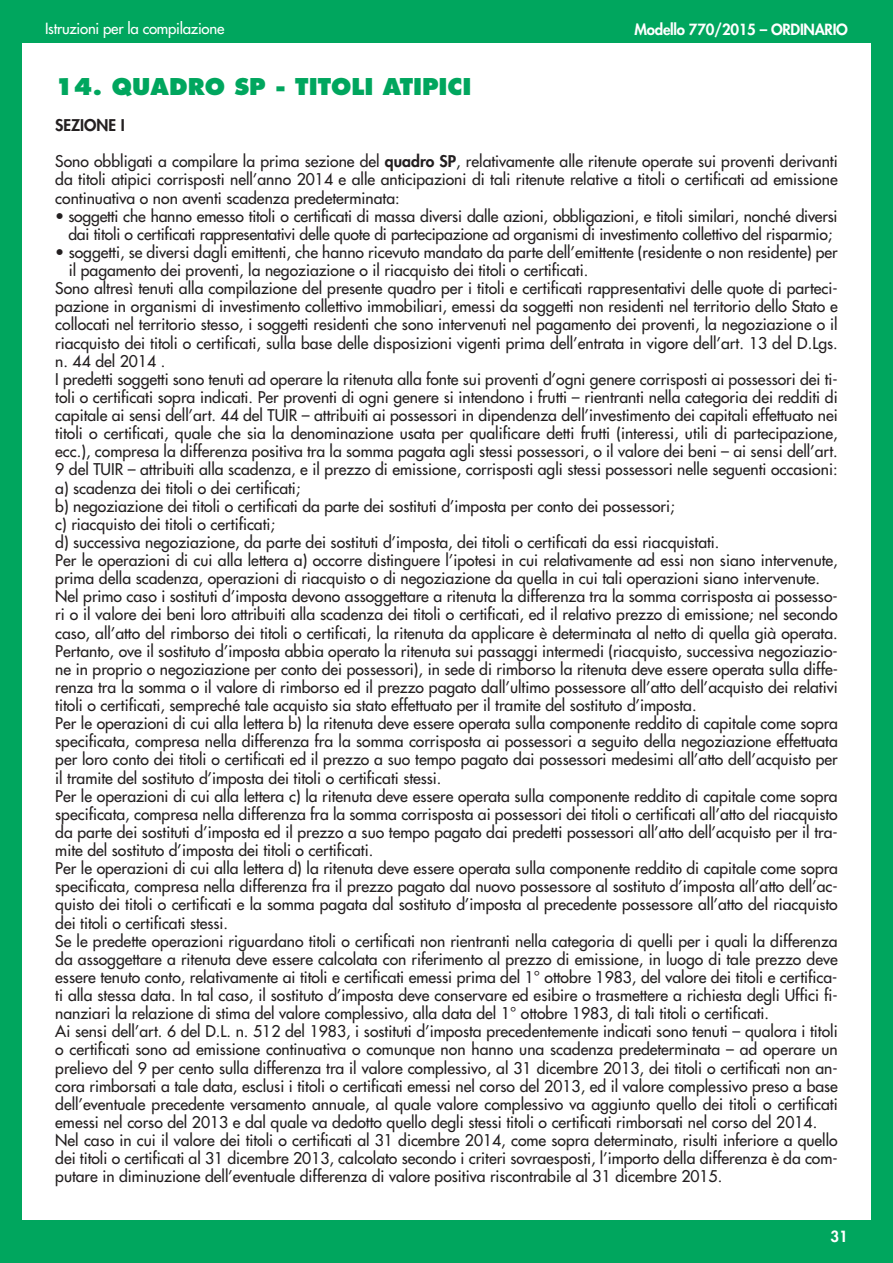
<style>
.page{position:relative;width:893px;height:1263px;background:#fff}
.page>*{position:absolute;margin:0;border:0;box-sizing:border-box;transform-origin:0 0}
.t1{font:800 22.5px "Futura";color:#00a65e}
.t2{font:15.75px/18.1px "Futura";color:#231f20;text-align:justify}
.t3{font:800 15.75px "Futura";color:#231f20}
.t4{font:800 15px "Futura";letter-spacing:-.015em;color:#fff}
.t5{font:15px "Futura";letter-spacing:-.015em;color:#fff}
.s1{font-weight:800}
</style>
<div class="page">
<div style="left:0;top:43px;width:21px;height:1220px;background:#00a65e"></div>
<div style="left:872px;top:43px;width:21px;height:1177px;background:#00a65e"></div>
<div style="left:0;top:1220px;width:893px;height:43px;background:#00a65e"></div>
<div style="left:0;top:0;width:893px;height:43px;background:#00a65e"></div>
<p class="t5" style="left:45px;top:21px;width:181px">Istruzioni per la compilazione</p>
<p class="t4" style="left:635px;top:23px;width:215px">Modello 770/2015 – ORDINARIO</p>
<h1 class="t1" style="left:55px;top:77px;width:418px">14. QUADRO SP - TITOLI ATIPICI</h1>
<p class="t3" style="left:55px;top:118px;width:71px">SEZIONE I</p>
<p class="t2" style="left:55px;top:153px;width:784px">Sono obbligati a compilare la prima sezione del <span class="s1">quadro SP</span>, relativamente alle ritenute operate sui proventi derivanti da titoli atipici corrisposti nell’anno 2014 e alle anticipazioni di tali ritenute relative a titoli o certificati ad emissione continuativa o non aventi scadenza predeterminata:</p>
<p class="t2" style="left:55px;top:208px;width:784px;text-align:center">• soggetti che hanno emesso titoli o certificati di massa diversi dalle azioni, obbligazioni, e titoli similari, nonché diversi dai titoli o certificati rappresentativi delle quote di partecipazione ad organismi di investimento collettivo del risparmio;</p>
<p class="t2" style="left:55px;top:244px;width:784px">• soggetti, se diversi dagli emittenti, che hanno ricevuto mandato da parte dell’emittente (residente o non residente) per</p>
<p class="t2" style="left:69px;top:262px;width:521px">il pagamento dei proventi, la negoziazione o il riacquisto dei titoli o certificati.</p>
<p class="t2" style="left:55px;top:280px;width:784px">Sono altresì tenuti alla compilazione del presente quadro per i titoli e certificati rappresentativi delle quote di parteci-</p>
<p class="t2" style="left:55px;top:298px;width:784px">pazione in organismi di investimento collettivo immobiliari, emessi da soggetti non residenti nel territorio dello Stato e</p>
<p class="t2" style="left:55px;top:317px;width:784px">collocati nel territorio stesso, i soggetti residenti che sono intervenuti nel pagamento dei proventi, la negoziazione o il</p>
<p class="t2" style="left:55px;top:335px;width:784px">riacquisto dei titoli o certificati, sulla base delle disposizioni vigenti prima dell’entrata in vigore dell’art. 13 del D.Lgs.</p>
<p class="t2" style="left:55px;top:353px;width:112px">n. 44 del 2014 .</p>
<p class="t2" style="left:55px;top:371px;width:784px">I predetti soggetti sono tenuti ad operare la ritenuta alla fonte sui proventi d’ogni genere corrisposti ai possessori dei ti-</p>
<p class="t2" style="left:55px;top:389px;width:784px">toli o certificati sopra indicati. Per proventi di ogni genere si intendono i frutti – rientranti nella categoria dei redditi di</p>
<p class="t2" style="left:55px;top:407px;width:784px">capitale ai sensi dell’art. 44 del TUIR – attribuiti ai possessori in dipendenza dell’investimento dei capitali effettuato nei</p>
<p class="t2" style="left:55px;top:425px;width:784px">titoli o certificati, quale che sia la denominazione usata per qualificare detti frutti (interessi, utili di partecipazione,</p>
<p class="t2" style="left:55px;top:443px;width:784px">ecc.), compresa la differenza positiva tra la somma pagata agli stessi possessori, o il valore dei beni – ai sensi dell’art.</p>
<p class="t2" style="left:55px;top:462px;width:784px">9 del TUIR – attribuiti alla scadenza, e il prezzo di emissione, corrisposti agli stessi possessori nelle seguenti occasioni:</p>
<p class="t2" style="left:55px;top:480px;width:247px">a) scadenza dei titoli o dei certificati;</p>
<p class="t2" style="left:55px;top:498px;width:621px">b) negoziazione dei titoli o certificati da parte dei sostituti d’imposta per conto dei possessori;</p>
<p class="t2" style="left:55px;top:516px;width:221px">c) riacquisto dei titoli o certificati;</p>
<p class="t2" style="left:55px;top:534px;width:666px">d) successiva negoziazione, da parte dei sostituti d’imposta, dei titoli o certificati da essi riacquistati.</p>
<p class="t2" style="left:55px;top:552px;width:784px">Per le operazioni di cui alla lettera a) occorre distinguere l’ipotesi in cui relativamente ad essi non siano intervenute,</p>
<p class="t2" style="left:55px;top:570px;width:766px">prima della scadenza, operazioni di riacquisto o di negoziazione da quella in cui tali operazioni siano intervenute.</p>
<p class="t2" style="left:55px;top:588px;width:784px">Nel primo caso i sostituti d’imposta devono assoggettare a ritenuta la differenza tra la somma corrisposta ai possesso-</p>
<p class="t2" style="left:55px;top:607px;width:784px">ri o il valore dei beni loro attribuiti alla scadenza dei titoli o certificati, ed il relativo prezzo di emissione; nel secondo</p>
<p class="t2" style="left:55px;top:625px;width:784px">caso, all’atto del rimborso dei titoli o certificati, la ritenuta da applicare è determinata al netto di quella già operata.</p>
<p class="t2" style="left:55px;top:643px;width:784px">Pertanto, ove il sostituto d’imposta abbia operato la ritenuta sui passaggi intermedi (riacquisto, successiva negoziazio-</p>
<p class="t2" style="left:55px;top:661px;width:784px">ne in proprio o negoziazione per conto dei possessori), in sede di rimborso la ritenuta deve essere operata sulla diffe-</p>
<p class="t2" style="left:55px;top:679px;width:784px">renza tra la somma o il valore di rimborso ed il prezzo pagato dall’ultimo possessore all’atto dell’acquisto dei relativi</p>
<p class="t2" style="left:55px;top:697px;width:643px">titoli o certificati, sempreché tale acquisto sia stato effettuato per il tramite del sostituto d’imposta.</p>
<p class="t2" style="left:55px;top:715px;width:784px">Per le operazioni di cui alla lettera b) la ritenuta deve essere operata sulla componente reddito di capitale come sopra</p>
<p class="t2" style="left:55px;top:733px;width:784px">specificata, compresa nella differenza fra la somma corrisposta ai possessori a seguito della negoziazione effettuata</p>
<p class="t2" style="left:55px;top:751px;width:784px">per loro conto dei titoli o certificati ed il prezzo a suo tempo pagato dai possessori medesimi all’atto dell’acquisto per</p>
<p class="t2" style="left:55px;top:770px;width:388px">il tramite del sostituto d’imposta dei titoli o certificati stessi.</p>
<p class="t2" style="left:55px;top:788px;width:784px">Per le operazioni di cui alla lettera c) la ritenuta deve essere operata sulla componente reddito di capitale come sopra</p>
<p class="t2" style="left:55px;top:806px;width:784px">specificata, compresa nella differenza fra la somma corrisposta ai possessori dei titoli o certificati all’atto del riacquisto</p>
<p class="t2" style="left:55px;top:824px;width:784px">da parte dei sostituti d’imposta ed il prezzo a suo tempo pagato dai predetti possessori all’atto dell’acquisto per il tra-</p>
<p class="t2" style="left:55px;top:842px;width:319px">mite del sostituto d’imposta dei titoli o certificati.</p>
<p class="t2" style="left:55px;top:860px;width:784px">Per le operazioni di cui alla lettera d) la ritenuta deve essere operata sulla componente reddito di capitale come sopra</p>
<p class="t2" style="left:55px;top:878px;width:784px">specificata, compresa nella differenza fra il prezzo pagato dal nuovo possessore al sostituto d’imposta all’atto dell’ac-</p>
<p class="t2" style="left:55px;top:896px;width:784px">quisto dei titoli o certificati e la somma pagata dal sostituto d’imposta al precedente possessore all’atto del riacquisto</p>
<p class="t2" style="left:55px;top:915px;width:174px">dei titoli o certificati stessi.</p>
<p class="t2" style="left:55px;top:933px;width:784px">Se le predette operazioni riguardano titoli o certificati non rientranti nella categoria di quelli per i quali la differenza</p>
<p class="t2" style="left:55px;top:951px;width:784px">da assoggettare a ritenuta deve essere calcolata con riferimento al prezzo di emissione, in luogo di tale prezzo deve</p>
<p class="t2" style="left:55px;top:969px;width:784px">essere tenuto conto, relativamente ai titoli e certificati emessi prima del 1° ottobre 1983, del valore dei titoli e certifica-</p>
<p class="t2" style="left:55px;top:987px;width:784px">ti alla stessa data. In tal caso, il sostituto d’imposta deve conservare ed esibire o trasmettere a richiesta degli Uffici fi-</p>
<p class="t2" style="left:55px;top:1005px;width:715px">nanziari la relazione di stima del valore complessivo, alla data del 1° ottobre 1983, di tali titoli o certificati.</p>
<p class="t2" style="left:55px;top:1023px;width:784px">Ai sensi dell’art. 6 del D.L. n. 512 del 1983, i sostituti d’imposta precedentemente indicati sono tenuti – qualora i titoli</p>
<p class="t2" style="left:55px;top:1041px;width:784px">o certificati sono ad emissione continuativa o comunque non hanno una scadenza predeterminata – ad operare un</p>
<p class="t2" style="left:55px;top:1060px;width:784px">prelievo del 9 per cento sulla differenza tra il valore complessivo, al 31 dicembre 2013, dei titoli o certificati non an-</p>
<p class="t2" style="left:55px;top:1078px;width:784px">cora rimborsati a tale data, esclusi i titoli o certificati emessi nel corso del 2013, ed il valore complessivo preso a base</p>
<p class="t2" style="left:55px;top:1096px;width:784px">dell’eventuale precedente versamento annuale, al quale valore complessivo va aggiunto quello dei titoli o certificati</p>
<p class="t2" style="left:55px;top:1114px;width:763px">emessi nel corso del 2013 e dal quale va dedotto quello degli stessi titoli o certificati rimborsati nel corso del 2014.</p>
<p class="t2" style="left:55px;top:1132px;width:784px">Nel caso in cui il valore dei titoli o certificati al 31 dicembre 2014, come sopra determinato, risulti inferiore a quello</p>
<p class="t2" style="left:55px;top:1150px;width:784px">dei titoli o certificati al 31 dicembre 2013, calcolato secondo i criteri sovraesposti, l’importo della differenza è da com-</p>
<p class="t2" style="left:55px;top:1168px;width:668px">putare in diminuzione dell’eventuale differenza di valore positiva riscontrabile al 31 dicembre 2015.</p>
<p class="t4" style="left:831px;top:1229px;width:19px">31</p>
</div>
